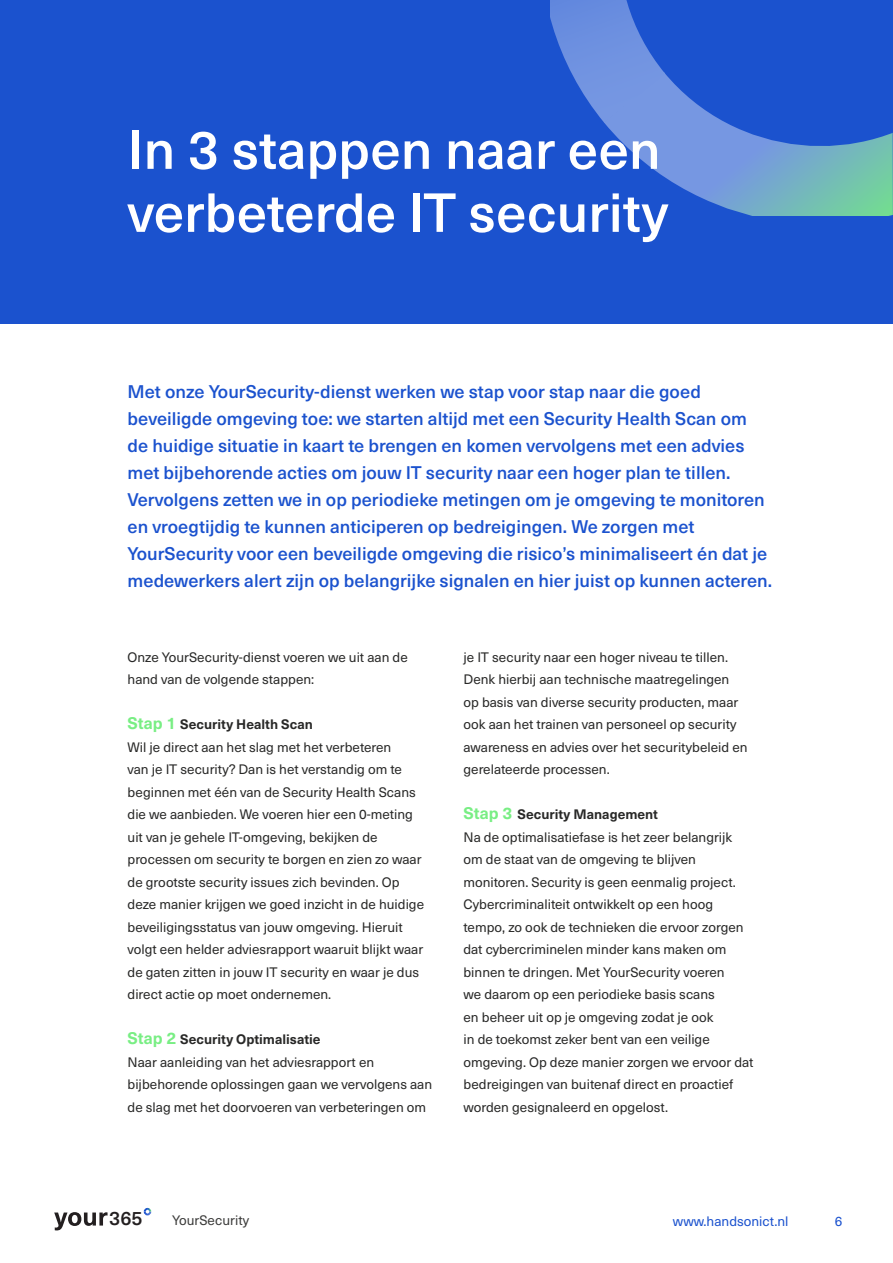
<style>
.page{position:relative;width:893px;height:1263px;background:#fff}
.page>*{position:absolute;margin:0;border:0;box-sizing:border-box;transform-origin:0 0}
.t1{font:500 54px/63px "Neue Haas Unica W1 G";color:#fff}
.t2{font:500 19.2px "Neue Haas Unica W1 G";color:#231f20}
.t3{font:500 18px/27px "Neue Haas Unica W1 G";color:#1b52ce}
.t4{font:13.5px/22.5px "Neue Haas Unica W1 G";color:#282827}
.t5{font:13.5px "Neue Haas Unica W1 G";color:#1b52ce}
.t6{font:13.5px "Neue Haas Unica W1 G";color:#3c3c3b}
.s1{font-weight:700;font-size:16.5px;color:#79ee84}
.s2{font-weight:700}
</style>
<div class="page">
<svg style="left:54px;top:1212px;width:54px;height:18px"></svg>
<svg style="left:143px;top:1207px;width:9px;height:9px"></svg>
<div style="left:0;top:0;width:893px;height:323px;background:#1b52ce"></div>
<svg style="left:726px;top:133px;width:167px;height:82px;background:#69afb9"></svg>
<svg style="left:550px;top:0;width:227px;height:208px"></svg>
<h1 class="t1" style="left:128px;top:115px;width:542px">In 3 stappen naar een verbeterde IT security</h1>
<p class="t3" style="left:128px;top:377px;width:646px">Met onze YourSecurity-dienst werken we stap voor stap naar die goed beveiligde omgeving toe: we starten altijd met een Security Health Scan om<br>de huidige situatie in kaart te brengen en komen vervolgens met een advies met bijbehorende acties om jouw IT security naar een hoger plan te tillen.<br>Vervolgens zetten we in op periodieke metingen om je omgeving te monitoren en vroegtijdig te kunnen anticiperen op bedreigingen. We zorgen met YourSecurity voor een beveiligde omgeving die risico’s minimaliseert én dat je medewerkers alert zijn op belangrijke signalen en hier juist op kunnen acteren.</p>
<p class="t4" style="left:128px;top:645px;width:282px">Onze YourSecurity-dienst voeren we uit aan de hand van de volgende stappen:</p>
<p class="t4" style="left:128px;top:712px;width:298px"><span class="s1">Stap 1</span> <span class="s2">Security Health Scan<br></span>Wil je direct aan het slag met het verbeteren<br>van je IT security? Dan is het verstandig om te beginnen met één van de Security Health Scans die we aanbieden. We voeren hier een 0-meting uit van je gehele IT-omgeving, bekijken de processen om security te borgen en zien zo waar de grootste security issues zich bevinden. Op deze manier krijgen we goed inzicht in de huidige beveiligingsstatus van jouw omgeving. Hieruit volgt een helder adviesrapport waaruit blijkt waar de gaten zitten in jouw IT security en waar je dus direct actie op moet ondernemen.</p>
<p class="t4" style="left:128px;top:1027px;width:306px"><span class="s1">Stap 2</span> <span class="s2">Security Optimalisatie<br></span>Naar aanleiding van het adviesrapport en bijbehorende oplossingen gaan we vervolgens aan de slag met het doorvoeren van verbeteringen om</p>
<p class="t4" style="left:463px;top:645px;width:286px">je IT security naar een hoger niveau te tillen.<br>Denk hierbij aan technische maatregelingen op basis van diverse security producten, maar ook aan het trainen van personeel op security awareness en advies over het securitybeleid en gerelateerde processen.</p>
<p class="t4" style="left:463px;top:802px;width:292px"><span class="s1">Stap 3</span> <span class="s2">Security Management<br></span>Na de optimalisatiefase is het zeer belangrijk om de staat van de omgeving te blijven monitoren. Security is geen eenmalig project.<br>Cybercriminaliteit ontwikkelt op een hoog tempo, zo ook de technieken die ervoor zorgen dat cybercriminelen minder kans maken om binnen te dringen. Met YourSecurity voeren<br>we daarom op een periodieke basis scans<br>en beheer uit op je omgeving zodat je ook<br>in de toekomst zeker bent van een veilige omgeving. Op deze manier zorgen we ervoor dat bedreigingen van buitenaf direct en proactief worden gesignaleerd en opgelost.</p>
<h2 class="t2" style="left:109px;top:1204px;width:35px">365</h2>
<p class="t6" style="left:172px;top:1211px;width:78px">YourSecurity</p>
<p class="t5" style="left:673px;top:1211px;width:117px">www.handsonict.nl</p>
<p class="t5" style="left:835px;top:1211px;width:9px">6</p>
</div>
